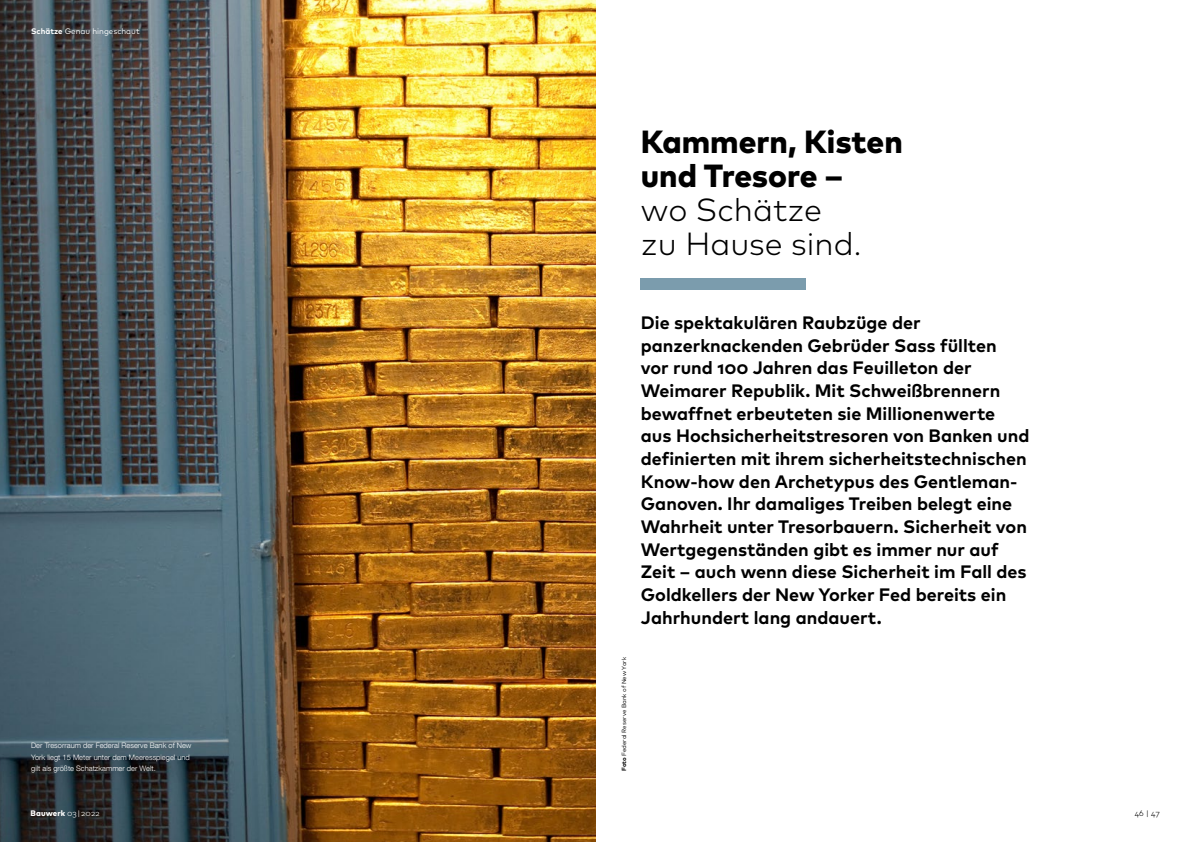
<style>
.page{position:relative;width:1191px;height:842px;background:#fff}
.page>*{position:absolute;margin:0;border:0;box-sizing:border-box;transform-origin:0 0}
.t1{font:800 32px/34px "Mark Pro";color:#000}
.t2{font:300 32px/34px "Mark Pro";color:#000}
.t3{font:700 18px/22.7px "Mark Pro";color:#000}
.t4{font:8px "Mark Pro";color:#fff}
.t5{font:800 8px "Mark Pro";letter-spacing:.01em;color:#fff}
.t6{font:300 8px "Mark Pro";color:#000}
.t7{font:300 7.5px/11.3px "Helvetica Neue LT Com";color:#fff}
.t8{font:6px "Mark Pro";color:#000}
.s1{font-weight:700}
.s2{font-weight:300}
</style>
<div class="page">
<img style="left:0;top:0;width:595px;height:842px">
<div style="left:641px;top:278px;width:165px;height:11px;background:#7b9cad"></div>
<p class="t4" style="left:31px;top:25px;width:110px"><span class="s1">Schätze</span> Genau hingeschaut</p>
<h1 class="t1" style="left:641px;top:122px;width:263px">Kammern, Kisten und Tresore –</h1>
<h1 class="t2" style="left:641px;top:190px;width:222px">wo Schätze zu Hause sind.</h1>
<p class="t3" style="left:641px;top:310px;width:390px">Die spektakulären Raubzüge der panzerknackenden Gebrüder Sass füllten<br>vor rund 100 Jahren das Feuilleton der Weimarer Republik. Mit Schweißbrennern bewaffnet erbeuteten sie Millionenwerte aus Hochsicherheitstresoren von Banken und definierten mit ihrem sicherheitstechnischen Know-how den Archetypus des Gentleman-Ganoven. Ihr damaliges Treiben belegt eine Wahrheit unter Tresorbauern. Sicherheit von Wertgegenständen gibt es immer nur auf Zeit – auch wenn diese Sicherheit im Fall des Goldkellers der New Yorker Fed bereits ein Jahrhundert lang andauert.</p>
<p class="t8" style="left:619px;top:771px;width:116px;rotate:-90deg"><span class="s1">Foto</span> Federal Reserve Bank of New York</p>
<p class="t7" style="left:31px;top:740px;width:162px">Der Tresorraum der Federal Reserve Bank of New<br>York liegt 15 Meter unter dem Meeresspiegel und gilt als größte Schatzkammer der Welt.</p>
<p class="t5" style="left:31px;top:807px;width:70px">Bauwerk <span class="s2">03 | 2022</span></p>
<p class="t6" style="left:1134px;top:808px;width:27px">46 | 47</p>
</div>
